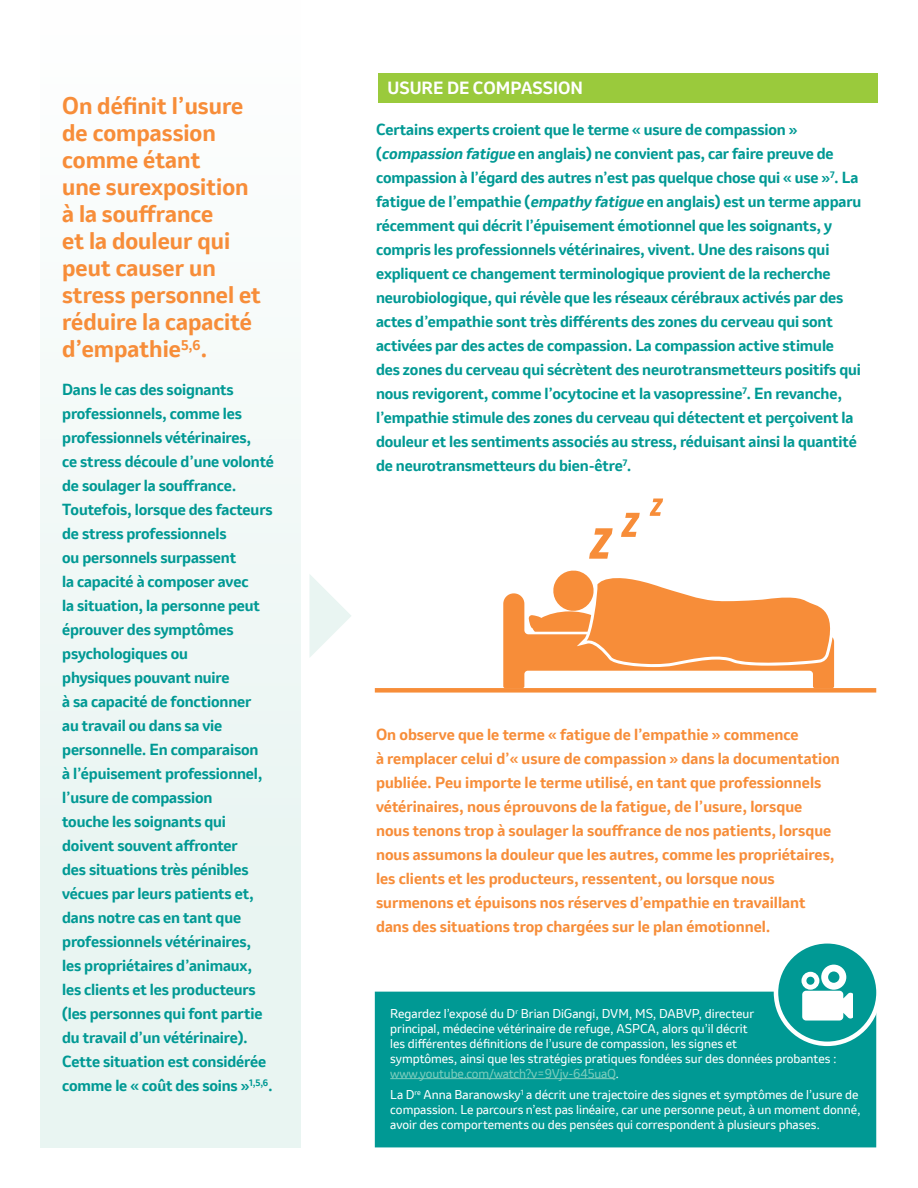
<style>
.page{position:relative;width:918px;height:1188px;background:#fff}
.page>*{position:absolute;margin:0;border:0;box-sizing:border-box;transform-origin:0 0}
.t1{font:700 22.5px/27px "Invention";color:#f78d39}
.t2{font:700 16.5px "Invention";color:#fff}
.t3{font:700 15px/24px "Invention";letter-spacing:-.01em;color:#009994}
.t4{font:700 15px/24px "Invention";color:#f78d39}
.t5{font:12px/15px "Invention";color:#fff}
.s1{font-style:italic}
.s2{color:#7cccbd}
</style>
<div class="page">
<div style="left:375px;top:688px;width:501px;height:5px;background:#f78d39"></div>
<div style="left:40px;top:0;width:262px;height:1148px;background:linear-gradient(to right,#f1f8f7,#f1f8f7)"></div>
<svg style="left:309px;top:574px;width:42px;height:83px"></svg>
<div style="left:378px;top:73px;width:500px;height:30px;background:#9aca3c"></div>
<div style="left:375px;top:992px;width:501px;height:155px;background:#009994"></div>
<hr style="left:390px;top:1078px;width:226px;height:1px;background:#7cccbd">
<div style="left:776px;top:941px;width:103px;height:103px;background:#009994;border-radius:50%"></div>
<div style="left:774px;top:939px;width:107px;height:107px;border:4px solid #fff;border-radius:50%"></div>
<svg style="left:802px;top:965px;width:51px;height:56px"></svg>
<svg style="left:503px;top:570px;width:332px;height:118px"></svg>
<svg style="left:589px;top:528px;width:24px;height:31px"></svg>
<svg style="left:621px;top:513px;width:19px;height:24px"></svg>
<svg style="left:650px;top:499px;width:13px;height:17px"></svg>
<h1 class="t1" style="left:62px;top:92px;width:200px">On définit l’usure de compassion comme étant<br>une surexposition à la souffrance<br>et la douleur qui peut causer un stress personnel et réduire la capacité d’empathie<sup>5,6</sup>.</h1>
<p class="t3" style="left:62px;top:377px;width:213px">Dans le cas des soignants professionnels, comme les professionnels vétérinaires,<br>ce stress découle d’une volonté de soulager la souffrance.<br>Toutefois, lorsque des facteurs de stress professionnels<br>ou personnels surpassent<br>la capacité à composer avec<br>la situation, la personne peut éprouver des symptômes psychologiques ou<br>physiques pouvant nuire<br>à sa capacité de fonctionner<br>au travail ou dans sa vie personnelle. En comparaison<br>à l’épuisement professionnel, l’usure de compassion<br>touche les soignants qui doivent souvent affronter<br>des situations très pénibles vécues par leurs patients et, dans notre cas en tant que professionnels vétérinaires, les propriétaires d’animaux, les clients et les producteurs (les personnes qui font partie du travail d’un vétérinaire).<br>Cette situation est considérée comme le « coût des soins »<sup>1,5,6</sup>.</p>
<p class="t2" style="left:388px;top:76px;width:197px">USURE DE COMPASSION</p>
<p class="t3" style="left:376px;top:118px;width:487px">Certains experts croient que le terme « usure de compassion » (<span class="s1">compassion fatigue</span> en anglais) ne convient pas, car faire preuve de compassion à l’égard des autres n’est pas quelque chose qui « use »<sup>7</sup>. La fatigue de l’empathie (<span class="s1">empathy fatigue</span> en anglais) est un terme apparu récemment qui décrit l’épuisement émotionnel que les soignants, y compris les professionnels vétérinaires, vivent. Une des raisons qui expliquent ce changement terminologique provient de la recherche neurobiologique, qui révèle que les réseaux cérébraux activés par des actes d’empathie sont très différents des zones du cerveau qui sont activées par des actes de compassion. La compassion active stimule des zones du cerveau qui sécrètent des neurotransmetteurs positifs qui nous revigorent, comme l’ocytocine et la vasopressine<sup>7</sup>. En revanche, l’empathie stimule des zones du cerveau qui détectent et perçoivent la douleur et les sentiments associés au stress, réduisant ainsi la quantité de neurotransmetteurs du bien-être<sup>7</sup>.</p>
<p class="t4" style="left:376px;top:723px;width:465px">On observe que le terme « fatigue de l’empathie » commence<br>à remplacer celui d’« usure de compassion » dans la documentation publiée. Peu importe le terme utilisé, en tant que professionnels vétérinaires, nous éprouvons de la fatigue, de l’usure, lorsque<br>nous tenons trop à soulager la souffrance de nos patients, lorsque nous assumons la douleur que les autres, comme les propriétaires, les clients et les producteurs, ressentent, ou lorsque nous surmenons et épuisons nos réserves d’empathie en travaillant dans des situations trop chargées sur le plan émotionnel.</p>
<p class="t5" style="left:390px;top:1006px;width:448px">Regardez l’exposé du D<sup>r</sup> Brian DiGangi, DVM, MS, DABVP, directeur<br>principal, médecine vétérinaire de refuge, ASPCA, alors qu’il décrit<br>les différentes définitions de l’usure de compassion, les signes et<br>symptômes, ainsi que les stratégies pratiques fondées sur des données probantes : <span class="s2">www.youtube.com/watch?v=9Vjv-645uaQ</span>.</p>
<p class="t5" style="left:390px;top:1087px;width:472px">La D<sup>re</sup> Anna Baranowsky<sup>1</sup> a décrit une trajectoire des signes et symptômes de l’usure de compassion. Le parcours n’est pas linéaire, car une personne peut, à un moment donné, avoir des comportements ou des pensées qui correspondent à plusieurs phases.</p>
</div>
